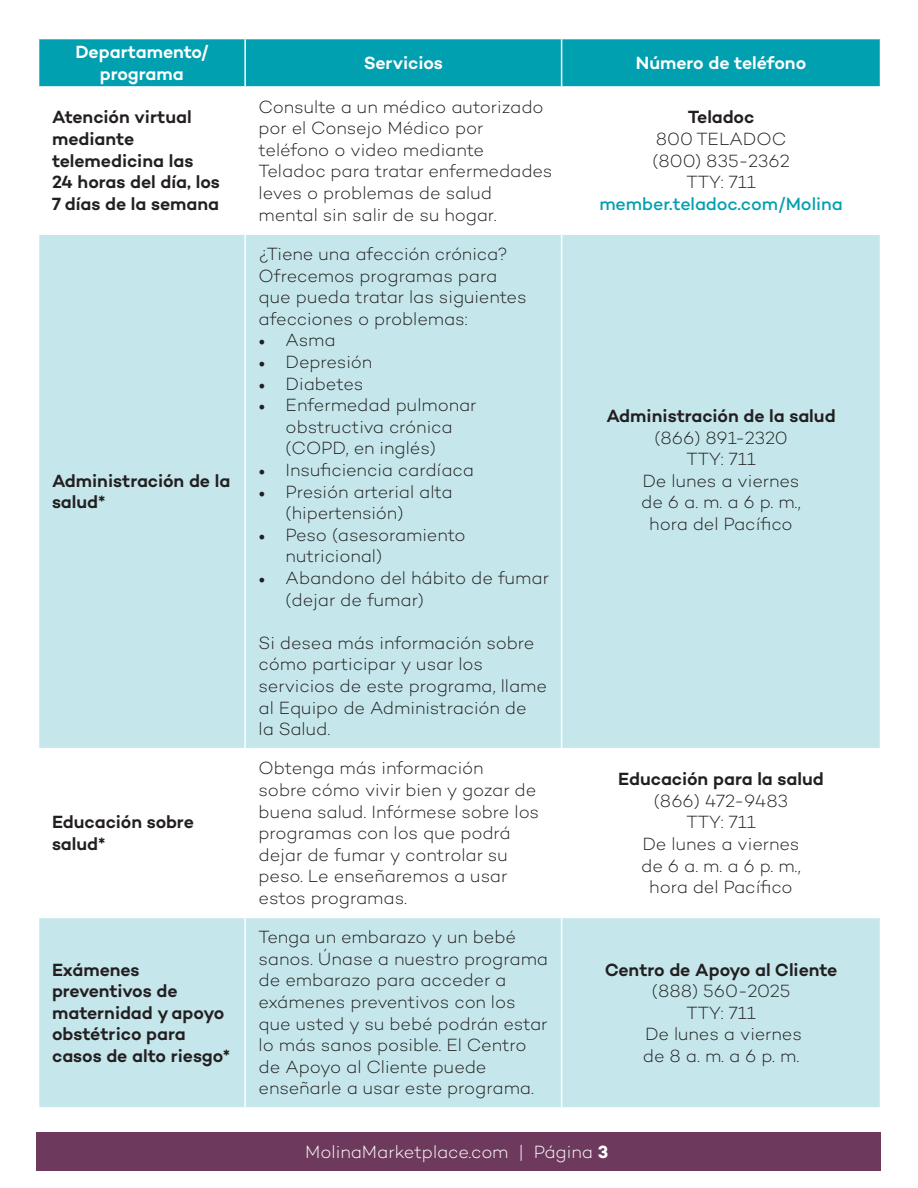
<style>
.page{position:relative;width:918px;height:1188px;background:#fff}
.page>*{position:absolute;margin:0;border:0;box-sizing:border-box;transform-origin:0 0}
.t1{font:300 18px/21.6px "Campton";letter-spacing:-.005em;color:#231f20}
.t2{font:600 18px/21.6px "Campton";letter-spacing:-.005em;color:#231f20}
.t3{font:600 18px/21.6px "Campton";letter-spacing:-.005em;color:#fff;text-align:center}
.t4{font:300 18px "Campton";color:#fff}
.s1{font-weight:600}
.s2{font-weight:500;color:#00a0b0}
.s3{font-family:"Minion Pro";font-weight:400}
.s4{font-weight:700}
</style>
<div class="page">
<div style="left:37px;top:1132px;width:844px;height:39px;background:#6d3a5d"></div>
<div style="left:39px;top:39px;width:841px;height:47px;background:#00a0b0"></div>
<div style="left:39px;top:235px;width:841px;height:513px;background:#c5e7ec"></div>
<div style="left:39px;top:918px;width:841px;height:189px;background:#c5e7ec"></div>
<hr style="left:244px;top:39px;width:2px;height:47px;background:#fff">
<hr style="left:561px;top:39px;width:1px;height:47px;background:#fff">
<hr style="left:244px;top:235px;width:2px;height:513px;background:#fff">
<hr style="left:561px;top:235px;width:1px;height:513px;background:#fff">
<hr style="left:244px;top:918px;width:2px;height:189px;background:#fff">
<hr style="left:561px;top:918px;width:1px;height:189px;background:#fff">
<p class="t3" style="left:75px;top:41px;width:134px">Departamento/ programa</p>
<p class="t3" style="left:364px;top:52px;width:81px">Servicios</p>
<p class="t3" style="left:636px;top:52px;width:172px">Número de teléfono</p>
<p class="t2" style="left:52px;top:106px;width:169px">Atención virtual mediante telemedicina las<br>24 horas del día, los<br>7 días de la semana</p>
<p class="t1" style="left:259px;top:95px;width:295px">Consulte a un médico autorizado por el Consejo Médico por teléfono o video mediante<br>Teladoc para tratar enfermedades leves o problemas de salud mental sin salir de su hogar.</p>
<p class="t1" style="left:599px;top:106px;width:245px;text-align:center"><span class="s1">Teladoc<br></span>800 TELADOC<br>(800) 835-2362<br>TTY: 711 <span class="s2">member.teladoc.com/Molina</span></p>
<p class="t2" style="left:52px;top:469px;width:180px">Administración de la salud*</p>
<p class="t2" style="left:52px;top:811px;width:143px">Educación sobre salud*</p>
<p class="t2" style="left:52px;top:958px;width:180px">Exámenes preventivos de maternidad y apoyo obstétrico para casos de alto riesgo*</p>
<p class="t1" style="left:259px;top:243px;width:270px">¿Tiene una afección crónica?<br>Ofrecemos programas para que pueda tratar las siguientes afecciones o problemas:</p>
<p class="t1" style="left:259px;top:329px;width:78px"><span class="s3">•</span> Asma</p>
<p class="t1" style="left:259px;top:351px;width:115px"><span class="s3">•</span> Depresión</p>
<p class="t1" style="left:259px;top:372px;width:106px"><span class="s3">•</span> Diabetes</p>
<p class="t1" style="left:286px;top:394px;width:192px;text-indent:-27px"><span class="s3">•</span> Enfermedad pulmonar obstructiva crónica (COPD, en inglés)</p>
<p class="t1" style="left:259px;top:459px;width:217px"><span class="s3">•</span> Insuficiencia cardíaca</p>
<p class="t1" style="left:286px;top:480px;width:168px;text-indent:-27px"><span class="s3">•</span> Presión arterial alta (hipertensión)</p>
<p class="t1" style="left:286px;top:523px;width:182px;text-indent:-27px"><span class="s3">•</span> Peso (asesoramiento nutricional)</p>
<p class="t1" style="left:286px;top:567px;width:265px;text-indent:-27px"><span class="s3">•</span> Abandono del hábito de fumar (dejar de fumar)</p>
<p class="t1" style="left:259px;top:631px;width:290px">Si desea más información sobre cómo participar y usar los servicios de este programa, llame al Equipo de Administración de<br>la Salud.</p>
<p class="t1" style="left:606px;top:405px;width:231px;text-align:center"><span class="s1">Administración de la salud </span>(866) 891-2320<br>TTY: 711<br>De lunes a viernes<br>de 6 a. m. a 6 p. m.,<br>hora del Pacífico</p>
<p class="t1" style="left:259px;top:757px;width:282px">Obtenga más información<br>sobre cómo vivir bien y gozar de buena salud. Infórmese sobre los programas con los que podrá dejar de fumar y controlar su peso. Le enseñaremos a usar estos programas.</p>
<p class="t1" style="left:618px;top:768px;width:207px;text-align:center"><span class="s1">Educación para la salud </span>(866) 472-9483<br>TTY: 711<br>De lunes a viernes<br>de 6 a. m. a 6 p. m.,<br>hora del Pacífico</p>
<p class="t1" style="left:259px;top:926px;width:291px">Tenga un embarazo y un bebé sanos. Únase a nuestro programa de embarazo para acceder a exámenes preventivos con los que usted y su bebé podrán estar lo más sanos posible. El Centro de Apoyo al Cliente puede enseñarle a usar este programa.</p>
<p class="t1" style="left:605px;top:958px;width:234px;text-align:center"><span class="s1">Centro de Apoyo al Cliente </span>(888) 560-2025<br>TTY: 711<br>De lunes a viernes<br>de 8 a. m. a 6 p. m.</p>
<p class="t4" style="left:305px;top:1141px;width:305px">MolinaMarketplace.com | Página <span class="s4">3</span></p>
</div>
